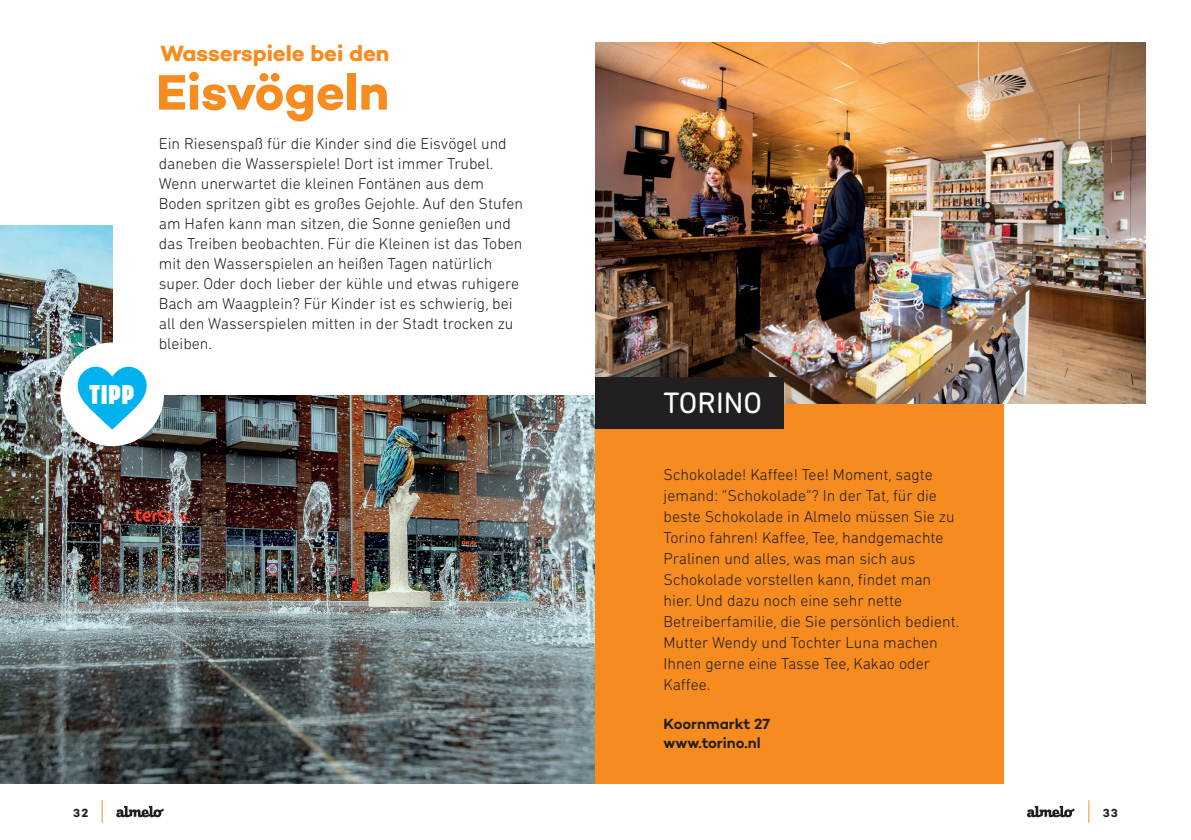
<style>
.page{position:relative;width:1191px;height:840px;background:#fff}
.page>*{position:absolute;margin:0;border:0;box-sizing:border-box;transform-origin:0 0}
.t1{font:700 50.8px "Campton";letter-spacing:-.005em;color:#f68b1f}
.t2{font:30px "DIN Next Rounded LTW01";color:#fff}
.t3{font:700 28px "Sugo Pro Classic";color:#fff}
.t4{font:700 22.4px "Campton";letter-spacing:-.005em;color:#f68b1f}
.t5{font:300 16px/20px "DIN Next Rounded LTW01";color:#231f20}
.t6{font:600 15px/18px "Campton";letter-spacing:-.005em;color:#231f20}
.t7{font:700 12px "Campton";color:#231f20}
</style>
<div class="page">
<img style="left:0;top:225px;width:595px;height:557px">
<div style="left:113px;top:0;width:499px;height:394px;background:#fff"></div>
<svg style="left:116px;top:805px;width:48px;height:12px"></svg>
<svg style="left:102px;top:800px;width:1px;height:22px"></svg>
<div style="left:595px;top:403px;width:408px;height:379px;background:#f68b1f"></div>
<img style="left:595px;top:43px;width:550px;height:360px">
<div style="left:595px;top:377px;width:189px;height:51px;background:#231f20"></div>
<svg style="left:1027px;top:805px;width:47px;height:12px"></svg>
<svg style="left:1088px;top:800px;width:1px;height:22px"></svg>
<div style="left:61px;top:343px;width:102px;height:102px;background:#fff;border-radius:50%"></div>
<div style="left:60px;top:342px;width:104px;height:104px;border:2px solid #fff;border-radius:50%"></div>
<svg style="left:77px;top:366px;width:70px;height:63px"></svg>
<h3 class="t3" style="left:90px;top:378px;width:46px">TIPP</h3>
<h3 class="t4" style="left:160px;top:39px;width:230px">Wasserspiele bei den</h3>
<h1 class="t1" style="left:156px;top:60px;width:235px">Eisvögeln</h1>
<p class="t5" style="left:159px;top:133px;width:366px">Ein Riesenspaß für die Kinder sind die Eisvögel und daneben die Wasserspiele! Dort ist immer Trubel.<br>Wenn unerwartet die kleinen Fontänen aus dem Boden spritzen gibt es großes Gejohle. Auf den Stufen am Hafen kann man sitzen, die Sonne genießen und das Treiben beobachten. Für die Kleinen ist das Toben mit den Wasserspielen an heißen Tagen natürlich super. Oder doch lieber der kühle und etwas ruhigere Bach am Waagplein? Für Kinder ist es schwierig, bei all den Wasserspielen mitten in der Stadt trocken zu bleiben.</p>
<p class="t7" style="left:73px;top:804px;width:16px">32</p>
<h2 class="t2" style="left:663px;top:385px;width:100px">TORINO</h2>
<p class="t5" style="left:663px;top:464px;width:297px;line-height:21px">Schokolade! Kaffee! Tee! Moment, sagte jemand: “Schokolade“? In der Tat, für die beste Schokolade in Almelo müssen Sie zu Torino fahren! Kaffee, Tee, handgemachte Pralinen und alles, was man sich aus Schokolade vorstellen kann, findet man hier. Und dazu noch eine sehr nette Betreiberfamilie, die Sie persönlich bedient.<br>Mutter Wendy und Tochter Luna machen Ihnen gerne eine Tasse Tee, Kakao oder Kaffee.</p>
<p class="t6" style="left:663px;top:714px;width:108px">Koornmarkt 27 www.torino.nl</p>
<p class="t7" style="left:1102px;top:804px;width:16px">33</p>
</div>
